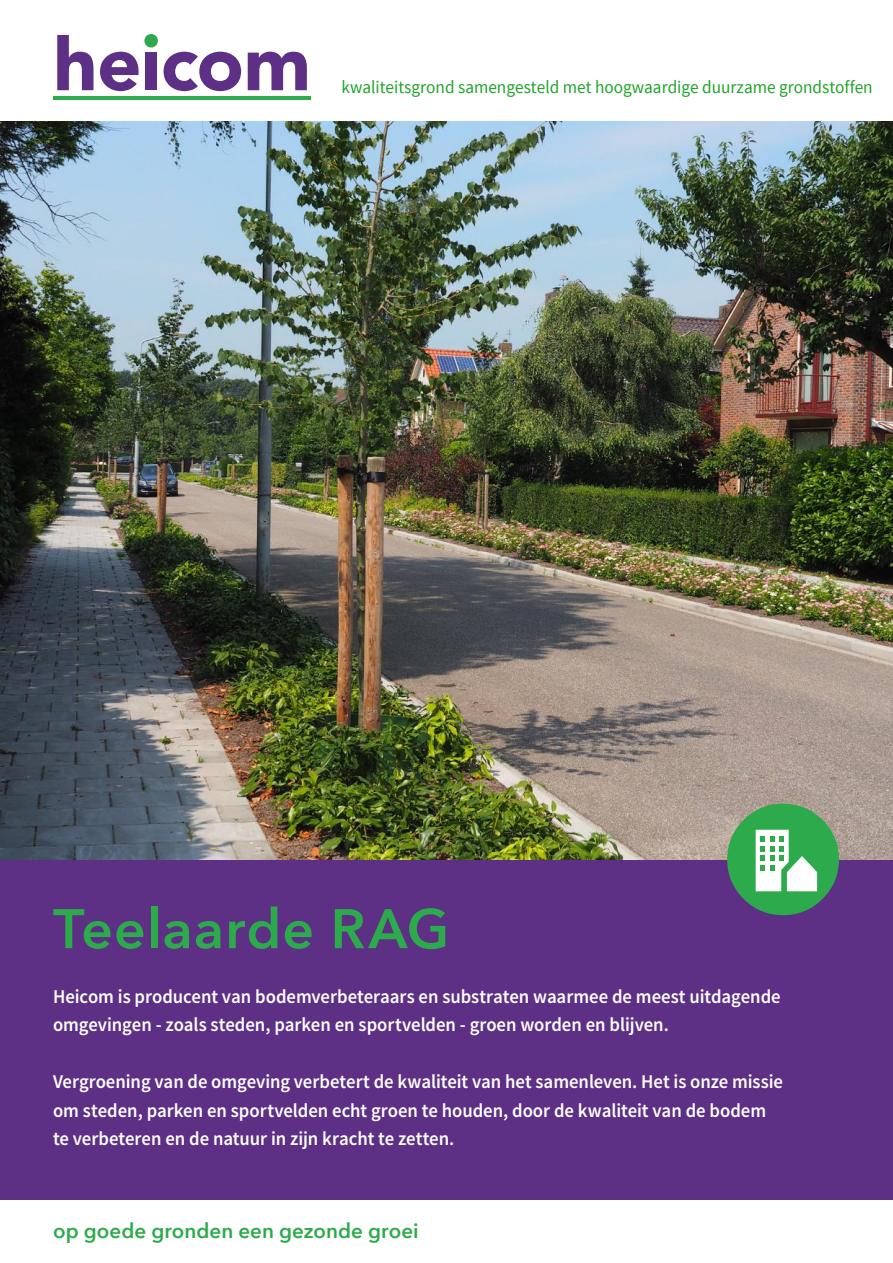
<style>
.page{position:relative;width:893px;height:1263px;background:#fff}
.page>*{position:absolute;margin:0;border:0;box-sizing:border-box;transform-origin:0 0}
.t1{font:600 55.2px "Avenir Next";letter-spacing:.02em;color:#2daa4b}
.t2{font:600 20.55px "Avenir Next";color:#2daa4b}
.t3{font:600 19.5px/28.5px "Source Sans Pro";letter-spacing:-.005em;color:#fff;scale:.96 1}
.t4{font:18px "Source Sans Pro";color:#20a429;scale:.96 1}
</style>
<div class="page">
<div style="left:0;top:859px;width:893px;height:341px;background:#5d3085"></div>
<img style="left:0;top:121px;width:893px;height:738px">
<svg style="left:57px;top:35px;width:36px;height:55px"></svg>
<svg style="left:164px;top:52px;width:77px;height:39px"></svg>
<svg style="left:248px;top:52px;width:59px;height:38px"></svg>
<hr style="left:53px;top:96px;width:258px;height:4px;background:#2daa4b">
<svg style="left:100px;top:34px;width:58px;height:57px"></svg>
<svg style="left:727px;top:804px;width:112px;height:111px"></svg>
<p class="t4" style="left:341px;top:75px;width:555px">kwaliteitsgrond samengesteld met hoogwaardige duurzame grondstoffen</p>
<h1 class="t1" style="left:53px;top:881px;width:398px">Teelaarde RAG</h1>
<p class="t3" style="left:53px;top:982px;width:759px">Heicom is producent van bodemverbeteraars en substraten waarmee de meest uitdagende omgevingen - zoals steden, parken en sportvelden - groen worden en blijven.</p>
<p class="t3" style="left:53px;top:1068px;width:762px">Vergroening van de omgeving verbetert de kwaliteit van het samenleven. Het is onze missie om steden, parken en sportvelden echt groen te houden, door de kwaliteit van de bodem te verbeteren en de natuur in zijn kracht te zetten.</p>
<p class="t2" style="left:53px;top:1213px;width:367px">op goede gronden een gezonde groei</p>
</div>
